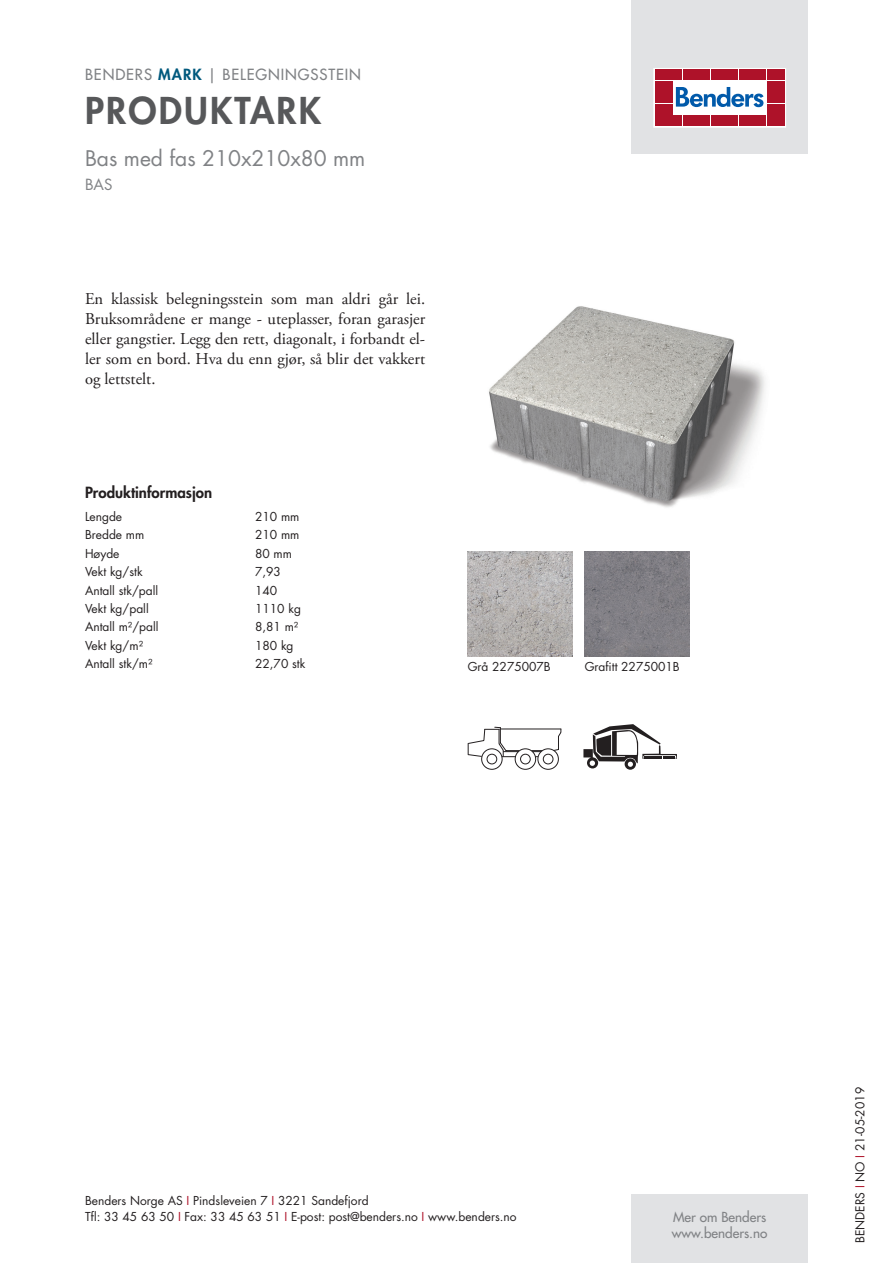
<style>
.page{position:relative;width:893px;height:1263px;background:#fff}
.page>*{position:absolute;margin:0;border:0;box-sizing:border-box;transform-origin:0 0}
.t1{font:800 36px "Futura Std";letter-spacing:.06em;color:#57585a}
.t2{font:21px "Futura Std";color:#808285}
.t3{font:16.5px/19.8px "Adobe Garamond Pro";color:#231f20;text-align:justify}
.t4{font:500 15px "Futura Std";letter-spacing:.06em;color:#808285}
.t5{font:800 15px "Futura Std";color:#231f20}
.t6{font:15px "Futura Std";color:#808285}
.t7{font:500 13.5px/16.2px "Futura Std";color:#808285}
.t8{font:12px/16.5px "Futura Std";color:#231f20}
.s1{font-weight:800;color:#00597d}
.s2{color:#ae1229}
</style>
<div class="page">
<div style="left:631px;top:0;width:177px;height:153px;background:#e1e2e4"></div>
<div style="left:631px;top:1195px;width:177px;height:68px;background:#e1e2e4"></div>
<svg style="left:656px;top:70px;width:128px;height:55px;background:#ebc6cb"></svg>
<div style="left:654px;top:68px;width:132px;height:59px;border:1px solid #fff"></div>
<div style="left:655px;top:70px;width:8px;height:10px;background:#ae1229"></div>
<div style="left:664px;top:70px;width:8px;height:10px;background:#ae1229"></div>
<div style="left:655px;top:81px;width:8px;height:10px;background:#ae1229"></div>
<div style="left:664px;top:81px;width:8px;height:10px;background:#ae1229"></div>
<div style="left:655px;top:93px;width:8px;height:10px;background:#ae1229"></div>
<div style="left:664px;top:93px;width:8px;height:10px;background:#ae1229"></div>
<div style="left:655px;top:104px;width:8px;height:11px;background:#ae1229"></div>
<div style="left:664px;top:104px;width:8px;height:11px;background:#ae1229"></div>
<div style="left:655px;top:116px;width:8px;height:10px;background:#ae1229"></div>
<div style="left:664px;top:116px;width:8px;height:10px;background:#ae1229"></div>
<div style="left:674px;top:70px;width:8px;height:10px;background:#ae1229"></div>
<div style="left:683px;top:70px;width:8px;height:10px;background:#ae1229"></div>
<div style="left:692px;top:70px;width:8px;height:10px;background:#ae1229"></div>
<div style="left:702px;top:70px;width:8px;height:10px;background:#ae1229"></div>
<div style="left:711px;top:70px;width:8px;height:10px;background:#ae1229"></div>
<div style="left:720px;top:70px;width:8px;height:10px;background:#ae1229"></div>
<div style="left:730px;top:70px;width:8px;height:10px;background:#ae1229"></div>
<div style="left:739px;top:70px;width:8px;height:10px;background:#ae1229"></div>
<div style="left:748px;top:70px;width:8px;height:10px;background:#ae1229"></div>
<div style="left:758px;top:70px;width:8px;height:10px;background:#ae1229"></div>
<div style="left:674px;top:116px;width:8px;height:10px;background:#ae1229"></div>
<div style="left:683px;top:116px;width:8px;height:10px;background:#ae1229"></div>
<div style="left:692px;top:116px;width:8px;height:10px;background:#ae1229"></div>
<div style="left:702px;top:116px;width:8px;height:10px;background:#ae1229"></div>
<div style="left:711px;top:116px;width:8px;height:10px;background:#ae1229"></div>
<div style="left:720px;top:116px;width:8px;height:10px;background:#ae1229"></div>
<div style="left:730px;top:116px;width:8px;height:10px;background:#ae1229"></div>
<div style="left:739px;top:116px;width:8px;height:10px;background:#ae1229"></div>
<div style="left:748px;top:116px;width:8px;height:10px;background:#ae1229"></div>
<div style="left:758px;top:116px;width:8px;height:10px;background:#ae1229"></div>
<div style="left:767px;top:70px;width:8px;height:10px;background:#ae1229"></div>
<div style="left:776px;top:70px;width:8px;height:10px;background:#ae1229"></div>
<div style="left:767px;top:81px;width:8px;height:10px;background:#ae1229"></div>
<div style="left:776px;top:81px;width:8px;height:10px;background:#ae1229"></div>
<div style="left:767px;top:93px;width:8px;height:10px;background:#ae1229"></div>
<div style="left:776px;top:93px;width:8px;height:10px;background:#ae1229"></div>
<div style="left:767px;top:104px;width:8px;height:11px;background:#ae1229"></div>
<div style="left:776px;top:104px;width:8px;height:11px;background:#ae1229"></div>
<div style="left:767px;top:116px;width:8px;height:10px;background:#ae1229"></div>
<div style="left:776px;top:116px;width:8px;height:10px;background:#ae1229"></div>
<svg style="left:676px;top:87px;width:87px;height:20px;background:#8ab3d7"></svg>
<img style="left:489px;top:306px;width:276px;height:202px">
<img style="left:468px;top:552px;width:105px;height:105px">
<img style="left:585px;top:552px;width:105px;height:105px">
<div style="left:537px;top:748px;width:22px;height:22px;border:1px solid #231f20;border-radius:50%"></div>
<div style="left:515px;top:748px;width:21px;height:22px;border:1px solid #231f20;border-radius:50%"></div>
<div style="left:481px;top:748px;width:22px;height:22px;border:1px solid #231f20;border-radius:50%"></div>
<svg style="left:468px;top:727px;width:93px;height:38px"></svg>
<svg style="left:625px;top:758px;width:11px;height:12px"></svg>
<svg style="left:583px;top:724px;width:94px;height:44px"></svg>
<p class="t4" style="left:85px;top:65px;width:277px">BENDERS <span class="s1">MARK</span> | BELEGNINGSSTEIN</p>
<h1 class="t1" style="left:85px;top:87px;width:238px">PRODUKTARK</h1>
<h2 class="t2" style="left:85px;top:144px;width:282px">Bas med fas 210x210x80 mm</h2>
<p class="t6" style="left:85px;top:175px;width:29px">BAS</p>
<h3 class="t3" style="left:85px;top:290px;width:342px">En klassisk belegningsstein som man aldri går lei.<br>Bruksområdene er mange - uteplasser, foran garasjer eller gangstier. Legg den rett, diagonalt, i forbandt el&shy;ler som en bord. Hva du enn gjør, så blir det vakkert og lettstelt.</h3>
<p class="t5" style="left:85px;top:483px;width:129px">Produktinformasjon</p>
<p class="t8" style="left:85px;top:508px;width:39px">Lengde</p>
<p class="t8" style="left:255px;top:508px;width:46px">210 mm</p>
<p class="t8" style="left:85px;top:527px;width:61px">Bredde mm</p>
<p class="t8" style="left:255px;top:527px;width:46px">210 mm</p>
<p class="t8" style="left:85px;top:545px;width:36px">Høyde</p>
<p class="t8" style="left:255px;top:545px;width:38px">80 mm</p>
<p class="t8" style="left:85px;top:563px;width:59px">Vekt kg/stk</p>
<p class="t8" style="left:255px;top:563px;width:27px">7,93</p>
<p class="t8" style="left:85px;top:582px;width:75px">Antall stk/pall</p>
<p class="t8" style="left:255px;top:582px;width:24px">140</p>
<p class="t8" style="left:85px;top:600px;width:65px">Vekt kg/pall</p>
<p class="t8" style="left:255px;top:600px;width:47px">1110 kg</p>
<p class="t8" style="left:85px;top:619px;width:75px">Antall m²/pall</p>
<p class="t8" style="left:255px;top:619px;width:45px">8,81 m²</p>
<p class="t8" style="left:85px;top:637px;width:60px">Vekt kg/m²</p>
<p class="t8" style="left:255px;top:637px;width:40px">180 kg</p>
<p class="t8" style="left:85px;top:656px;width:69px">Antall stk/m²</p>
<p class="t8" style="left:255px;top:656px;width:52px">22,70 stk</p>
<p class="t8" style="left:468px;top:659px;width:85px">Grå 2275007B</p>
<p class="t8" style="left:585px;top:659px;width:97px">Grafitt 2275001B</p>
<p class="t8" style="left:85px;top:1192px;width:433px">Benders Norge AS <span class="s2">I</span> Pindsleveien 7 <span class="s2">I</span> 3221 Sandefjord<br>Tfl: 33 45 63 50 <span class="s2">I</span> Fax: 33 45 63 51 <span class="s2">I</span> E-post: post@benders.no <span class="s2">I</span> www.benders.no</p>
<p class="t7" style="left:672px;top:1209px;width:97px">Mer om Benders www.benders.no</p>
<p class="t8" style="left:852px;top:1243px;width:157px;rotate:-90deg">BENDERS <span class="s2">I</span> NO <span class="s2">I</span> 21-05-2019</p>
</div>
